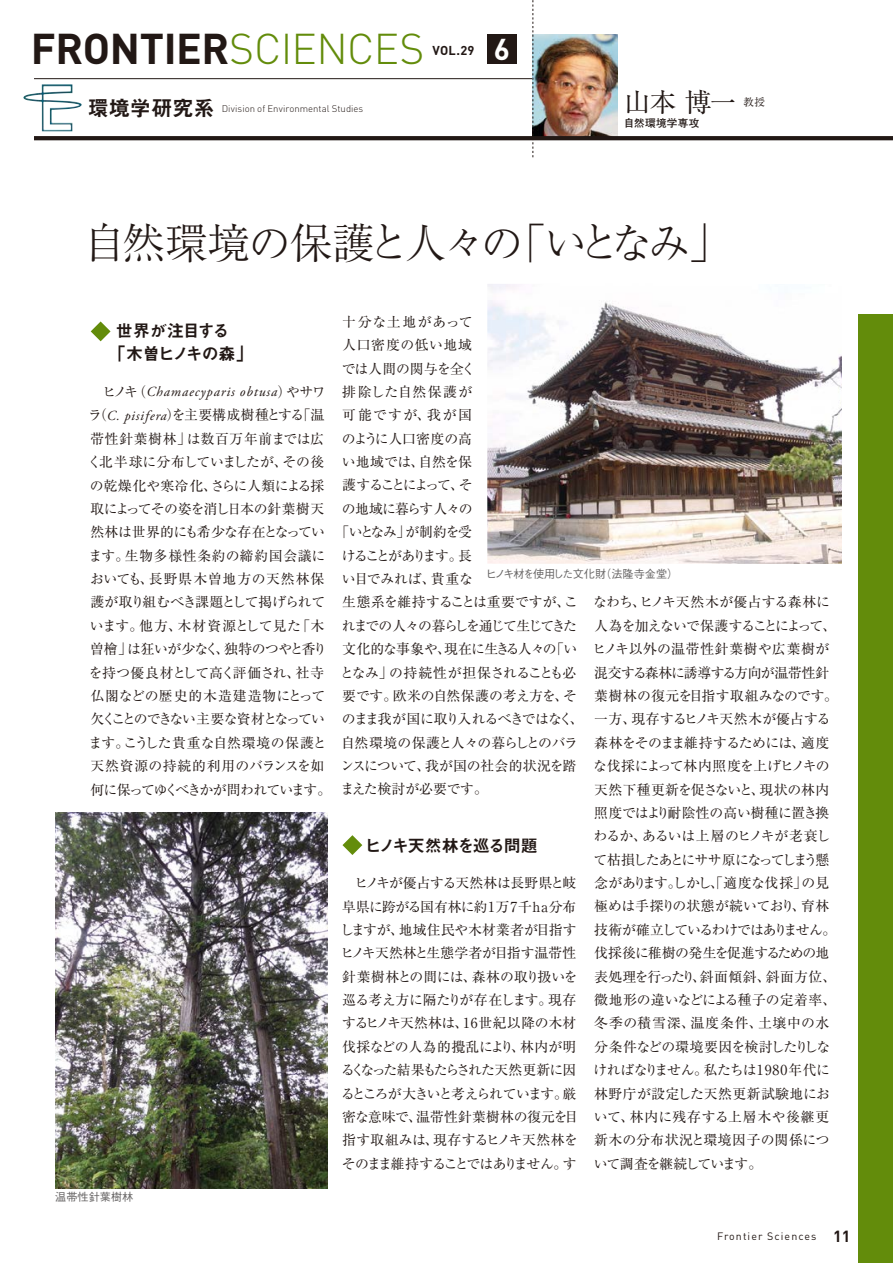
<style>
.page{position:relative;width:893px;height:1263px;background:#fff}
.page>*{position:absolute;margin:0;border:0;box-sizing:border-box;transform-origin:0 0}
.t1{font:300 42.45px "Ryumin Pro";letter-spacing:-.085em;color:#221815}
.t2{font:700 42.45px "DIN";letter-spacing:-.01em;color:#221815}
.t3{font:700 29.7px "DIN";color:#fff}
.t4{font:26.55px "Ryumin Pro";color:#221815}
.t5{font:16.95px/23.4px "Midashi Go Pro MB31";letter-spacing:-.085em;color:#221815}
.t6{font:13.8px/23.4px "Ryumin Pro";letter-spacing:-.02em;color:#221815}
.t7{font:13.8px "Ryumin Pro";color:#221815}
.t8{font:italic 13.8px "Adobe Garamond Pro";letter-spacing:.07em;color:#221815}
.t9{font:13.8px "Ryumin Pro";letter-spacing:-.105em;color:#221815}
.t10{font:13.8px "Ryumin Pro";letter-spacing:-.06em;color:#221815}
.t11{font:13.8px "Ryumin Pro";letter-spacing:-.065em;color:#221815}
.t12{font:13.8px "Ryumin Pro";letter-spacing:-.04em;color:#221815}
.t13{font:13.8px "Ryumin Pro";letter-spacing:-.17em;color:#221815}
.t14{font:13.8px "Ryumin Pro";letter-spacing:-.095em;color:#221815}
.t15{font:13.8px "Ryumin Pro";letter-spacing:-.155em;color:#221815}
.t16{font:13.8px "Ryumin Pro";letter-spacing:-.055em;color:#221815}
.t17{font:13.8px "Ryumin Pro";letter-spacing:.055em;color:#221815}
.t18{font:13.8px "Ryumin Pro";letter-spacing:.04em;color:#221815}
.t19{font:13.8px "Ryumin Pro";letter-spacing:.065em;color:#221815}
.t20{font:13.8px "Ryumin Pro";letter-spacing:.115em;color:#221815}
.t21{font:700 12.75px "DIN";color:#221815}
.t22{font:500 11.1px "Gothic BBB Pro";letter-spacing:-.065em;color:#666464}
.t23{font:500 11.1px "Gothic BBB Pro";color:#666464}
.t24{font:10.65px "DIN";letter-spacing:.1em;color:#221815}
.t25{font:700 10.65px "Futo Go B101 Pro";letter-spacing:.025em;color:#221815}
.t26{font:10.65px "Ryumin Pro";color:#221815}
.t27{font:300 9.6px "DIN";color:#221815}
.s1{font-weight:300;color:#638c0b}
.s2{font-family:"Midashi Go Pro MB31";font-weight:400;font-size:21.3px}
.s3{font-family:"Ryumin Pro";font-style:normal}
.s4{font-family:"Adobe Garamond Pro";font-style:italic}
.s5{font-weight:700;font-size:15.9px}
</style>
<div class="page">
<hr style="left:34px;top:78px;width:572px;height:1px;background:#221815">
<img style="left:534px;top:34px;width:84px;height:102px">
<svg style="left:533px;top:0;width:1px;height:157px"></svg>
<svg style="left:34px;top:136px;width:859px;height:4px;background:#251b18"></svg>
<div style="left:487px;top:34px;width:30px;height:30px;background:#221815"></div>
<div style="left:859px;top:315px;width:34px;height:948px;background:#638c0b"></div>
<img style="left:23px;top:84px;width:59px;height:47px">
<img style="left:487px;top:284px;width:355px;height:280px">
<img style="left:55px;top:812px;width:272px;height:376px">
<svg style="left:342px;top:835px;width:20px;height:20px"></svg>
<svg style="left:91px;top:321px;width:20px;height:20px"></svg>
<h1 class="t2" style="left:31px;top:21px;width:395px">FRONTIER<span class="s1">SCIENCES</span></h1>
<p class="t27" style="left:88px;top:102px;width:277px"><span class="s2">環境学研究系</span> Division of Environmental Studies</p>
<p class="t21" style="left:433px;top:42px;width:43px">VOL.29</p>
<h2 class="t3" style="left:494px;top:29px;width:18px">6</h2>
<h3 class="t4" style="left:624px;top:81px;width:114px">山本 博一</h3>
<p class="t26" style="left:744px;top:94px;width:23px">教授</p>
<p class="t25" style="left:624px;top:114px;width:77px">自然環境学専攻</p>
<h1 class="t1" style="left:84px;top:209px;width:649px">自然環境の保護と人々の「いとなみ」</h1>
<p class="t5" style="left:109px;top:316px;width:146px;text-indent:7px">世界が注目する<br>「木曽ヒノキの森」</p>
<p class="t8" style="left:103px;top:384px;width:224px"><span class="s3">ヒノキ（</span>Chamaecyparis obtusa<span class="s3">）やサワ</span></p>
<p class="t6" style="left:88px;top:403px;width:245px">ラ（<span class="s4">C. pisifera</span>）を主要構成樹種とする「温帯性針葉樹林」は数百万年前までは広く北半球に分布していましたが、その後の乾燥化や寒冷化、さらに人類による採取によってその姿を消し日本の針葉樹天然林は世界的にも希少な存在となっています。生物多様性条約の締約国会議においても、長野県木曽地方の天然林保護が取り組むべき課題として掲げられています。他方、木材資源として見た「木曽檜」は狂いが少なく、独特のつやと香りを持つ優良材として高く評価され、社寺仏閣などの歴史的木造建造物にとって欠くことのできない主要な資材となっています。こうした貴重な自然環境の保護と天然資源の持続的利用のバランスを如何に保ってゆくべきかが問われています。</p>
<p class="t23" style="left:55px;top:1188px;width:80px">温帯性針葉樹林</p>
<p class="t17" style="left:342px;top:311px;width:132px">十分な土地があって</p>
<p class="t18" style="left:342px;top:334px;width:131px">人口密度の低い地域</p>
<p class="t6" style="left:342px;top:356px;width:135px">では人間の関与を全く</p>
<p class="t19" style="left:342px;top:381px;width:131px">排除した自然保護が</p>
<p class="t20" style="left:342px;top:404px;width:131px">可能ですが、我が国</p>
<p class="t7" style="left:342px;top:428px;width:132px">のように人口密度の高</p>
<p class="t6" style="left:342px;top:449px;width:132px">い地域では、自然を保</p>
<p class="t13" style="left:342px;top:474px;width:132px">護することによって、そ</p>
<p class="t16" style="left:342px;top:498px;width:132px">の地域に暮らす人々の</p>
<p class="t14" style="left:336px;top:521px;width:138px">「いとなみ」が制約を受</p>
<p class="t15" style="left:342px;top:545px;width:132px">けることがあります。長</p>
<p class="t6" style="left:342px;top:566px;width:133px">い目でみれば、貴重な</p>
<p class="t7" style="left:342px;top:591px;width:237px">生態系を維持することは重要ですが、こ</p>
<p class="t9" style="left:342px;top:615px;width:237px">れまでの人々の暮らしを通じて生じてきた</p>
<p class="t10" style="left:342px;top:638px;width:237px">文化的な事象や、現在に生きる人々の「い</p>
<p class="t12" style="left:340px;top:661px;width:238px">となみ」の持続性が担保されることも必</p>
<p class="t6" style="left:342px;top:683px;width:236px">要です。欧米の自然保護の考え方を、そ</p>
<p class="t11" style="left:342px;top:708px;width:243px">のまま我が国に取り入れるべきではなく、</p>
<p class="t6" style="left:341px;top:730px;width:238px">自然環境の保護と人々の暮らしとのバラ</p>
<p class="t6" style="left:341px;top:753px;width:237px">ンスについて、我が国の社会的状況を踏</p>
<p class="t6" style="left:340px;top:777px;width:149px">まえた検討が必要です。</p>
<p class="t22" style="left:486px;top:565px;width:194px">ヒノキ材を使用した文化財（法隆寺金堂）</p>
<p class="t6" style="left:592px;top:590px;width:247px">なわち、ヒノキ天然木が優占する森林に人為を加えないで保護することによって、ヒノキ以外の温帯性針葉樹や広葉樹が混交する森林に誘導する方向が温帯性針葉樹林の復元を目指す取組みなのです。一方、現存するヒノキ天然木が優占する森林をそのまま維持するためには、適度な伐採によって林内照度を上げヒノキの天然下種更新を促さないと、現状の林内照度ではより耐陰性の高い樹種に置き換わるか、あるいは上層のヒノキが老衰して枯損したあとにササ原になってしまう懸念があります。しかし、「適度な伐採」の見極めは手探りの状態が続いており、育林技術が確立しているわけではありません。伐採後に稚樹の発生を促進するための地表処理を行ったり、斜面傾斜、斜面方位、微地形の違いなどによる種子の定着率、冬季の積雪深、温度条件、土壌中の水分条件などの環境要因を検討したりしなければなりません。私たちは1980年代に林野庁が設定した天然更新試験地において、林内に残存する上層木や後継更新木の分布状況と環境因子の関係について調査を継続しています。</p>
<p class="t5" style="left:365px;top:832px;width:174px">ヒノキ天然林を巡る問題</p>
<p class="t6" style="left:340px;top:870px;width:240px">　ヒノキが優占する天然林は長野県と岐阜県に跨がる国有林に約1万7千ha分布しますが、地域住民や木材業者が目指すヒノキ天然林と生態学者が目指す温帯性針葉樹林との間には、森林の取り扱いを巡る考え方に隔たりが存在します。現存するヒノキ天然林は、16世紀以降の木材伐採などの人為的攪乱により、林内が明るくなった結果もたらされた天然更新に因るところが大きいと考えられています。厳密な意味で、温帯性針葉樹林の復元を目指す取組みは、現存するヒノキ天然林をそのまま維持することではありません。す</p>
<p class="t24" style="left:717px;top:1230px;width:135px">Frontier Sciences <span class="s5">11</span></p>
</div>
